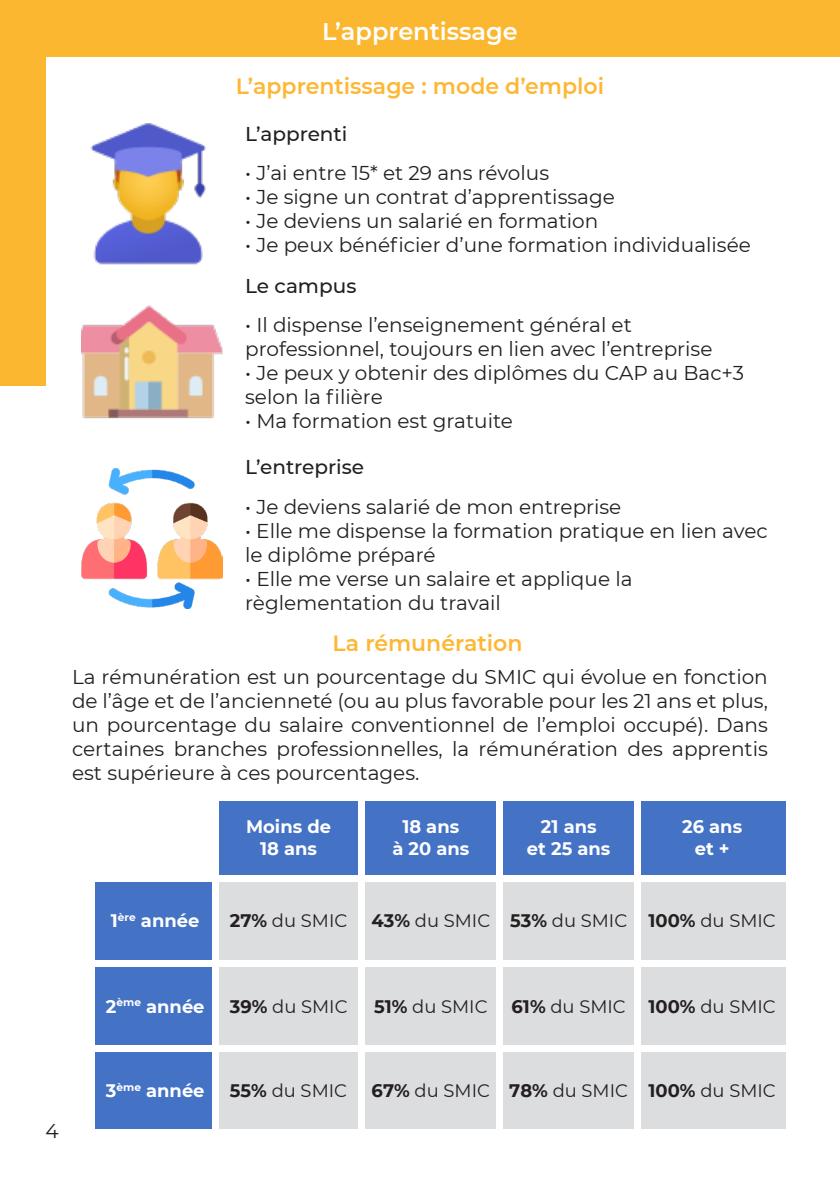
<style>
.page{position:relative;width:840px;height:1191px;background:#fff}
.page>*{position:absolute;margin:0;border:0;box-sizing:border-box;transform-origin:0 0}
.t1{font:600 24px "Montserrat";color:#fff}
.t2{font:600 22px "Montserrat";color:#fdb735}
.t3{font:20px/24px "Montserrat";color:#231f20}
.t4{font:500 20px "Montserrat";color:#231f20}
.t5{font:18.2px "Montserrat";color:#231f20}
.t6{font:700 18.2px/22px "Montserrat";color:#fff;text-align:center}
.s1{font-weight:700}
</style>
<div class="page">
<div style="left:0;top:0;width:45px;height:386px;background:#fcb731"></div>
<div style="left:0;top:0;width:839px;height:57px;background:#fcb731"></div>
<img style="left:90px;top:123px;width:116px;height:142px">
<img style="left:82px;top:305px;width:140px;height:114px">
<img style="left:82px;top:468px;width:140px;height:141px">
<div style="left:219px;top:801px;width:139px;height:74px;background:#4472c4"></div>
<div style="left:365px;top:801px;width:131px;height:74px;background:#4472c4"></div>
<div style="left:503px;top:801px;width:131px;height:74px;background:#4472c4"></div>
<div style="left:640px;top:801px;width:146px;height:74px;background:#4472c4"></div>
<div style="left:95px;top:882px;width:117px;height:77px;background:#4472c4"></div>
<div style="left:219px;top:882px;width:139px;height:77px;background:#dcdddf"></div>
<div style="left:365px;top:882px;width:131px;height:77px;background:#dcdddf"></div>
<div style="left:503px;top:882px;width:131px;height:77px;background:#dcdddf"></div>
<div style="left:640px;top:882px;width:146px;height:77px;background:#dcdddf"></div>
<div style="left:95px;top:966px;width:117px;height:79px;background:#4472c4"></div>
<div style="left:219px;top:966px;width:139px;height:79px;background:#dcdddf"></div>
<div style="left:365px;top:966px;width:131px;height:79px;background:#dcdddf"></div>
<div style="left:503px;top:966px;width:131px;height:79px;background:#dcdddf"></div>
<div style="left:640px;top:966px;width:146px;height:79px;background:#dcdddf"></div>
<div style="left:95px;top:1052px;width:117px;height:77px;background:#4472c4"></div>
<div style="left:219px;top:1052px;width:139px;height:77px;background:#dcdddf"></div>
<div style="left:365px;top:1052px;width:131px;height:77px;background:#dcdddf"></div>
<div style="left:503px;top:1052px;width:131px;height:77px;background:#dcdddf"></div>
<div style="left:640px;top:1052px;width:146px;height:77px;background:#dcdddf"></div>
<p class="t1" style="left:322px;top:14px;width:197px">L’apprentissage</p>
<p class="t2" style="left:236px;top:70px;width:369px">L’apprentissage : mode d’emploi</p>
<p class="t4" style="left:245px;top:120px;width:104px">L’apprenti</p>
<p class="t3" style="left:245px;top:160px;width:305px">• J’ai entre 15* et 29 ans révolus</p>
<p class="t3" style="left:245px;top:184px;width:371px">• Je signe un contrat d’apprentissage</p>
<p class="t3" style="left:245px;top:208px;width:354px">• Je deviens un salarié en formation</p>
<p class="t3" style="left:245px;top:232px;width:507px">• Je peux bénéficier d’une formation individualisée</p>
<p class="t4" style="left:245px;top:272px;width:113px">Le campus</p>
<p class="t3" style="left:245px;top:312px;width:468px">• Il dispense l’enseignement général et professionnel, toujours en lien avec l’entreprise</p>
<p class="t3" style="left:245px;top:360px;width:500px">• Je peux y obtenir des diplômes du CAP au Bac+3 selon la filière</p>
<p class="t3" style="left:245px;top:408px;width:269px">• Ma formation est gratuite</p>
<p class="t4" style="left:245px;top:453px;width:120px">L’entreprise</p>
<p class="t3" style="left:245px;top:494px;width:377px">• Je deviens salarié de mon entreprise</p>
<p class="t3" style="left:245px;top:518px;width:524px">• Elle me dispense la formation pratique en lien avec le diplôme préparé</p>
<p class="t3" style="left:245px;top:566px;width:388px">• Elle me verse un salaire et applique la règlementation du travail</p>
<p class="t2" style="left:332px;top:627px;width:191px">La rémunération</p>
<p class="t3" style="left:72px;top:664px;width:697px;text-align:justify">La rémunération est un pourcentage du SMIC qui évolue en fonction de l’âge et de l’ancienneté (ou au plus favorable pour les 21 ans et plus, un pourcentage du salaire conventionnel de l’emploi occupé). Dans certaines branches professionnelles, la rémunération des apprentis est supérieure à ces pourcentages.</p>
<p class="t6" style="left:246px;top:814px;width:86px">Moins de<br>18 ans</p>
<p class="t6" style="left:392px;top:814px;width:78px">18 ans<br>à 20 ans</p>
<p class="t6" style="left:526px;top:814px;width:85px">21 ans<br>et 25 ans</p>
<p class="t6" style="left:681px;top:814px;width:62px">26 ans et +</p>
<p class="t6" style="left:111px;top:909px;width:90px">1<sup>ère</sup> année</p>
<p class="t5" style="left:230px;top:908px;width:119px"><span class="s1">27%</span> du SMIC</p>
<p class="t5" style="left:371px;top:908px;width:405px"><span class="s1">43%</span> du SMIC <span class="s1">53%</span> du SMIC <span class="s1">100%</span> du SMIC</p>
<p class="t3" style="left:45px;top:1118px;width:15px">4</p>
<p class="t6" style="left:106px;top:994px;width:100px">2<sup>ème</sup> année</p>
<p class="t5" style="left:229px;top:993px;width:119px"><span class="s1">39%</span> du SMIC</p>
<p class="t5" style="left:374px;top:993px;width:115px"><span class="s1">51%</span> du SMIC</p>
<p class="t5" style="left:511px;top:993px;width:116px"><span class="s1">61%</span> du SMIC</p>
<p class="t5" style="left:648px;top:993px;width:129px"><span class="s1">100%</span> du SMIC</p>
<p class="t6" style="left:106px;top:1078px;width:100px">3<sup>ème</sup> année</p>
<p class="t5" style="left:230px;top:1078px;width:118px"><span class="s1">55%</span> du SMIC</p>
<p class="t5" style="left:371px;top:1078px;width:405px"><span class="s1">67%</span> du SMIC <span class="s1">78%</span> du SMIC <span class="s1">100%</span> du SMIC</p>
</div>
